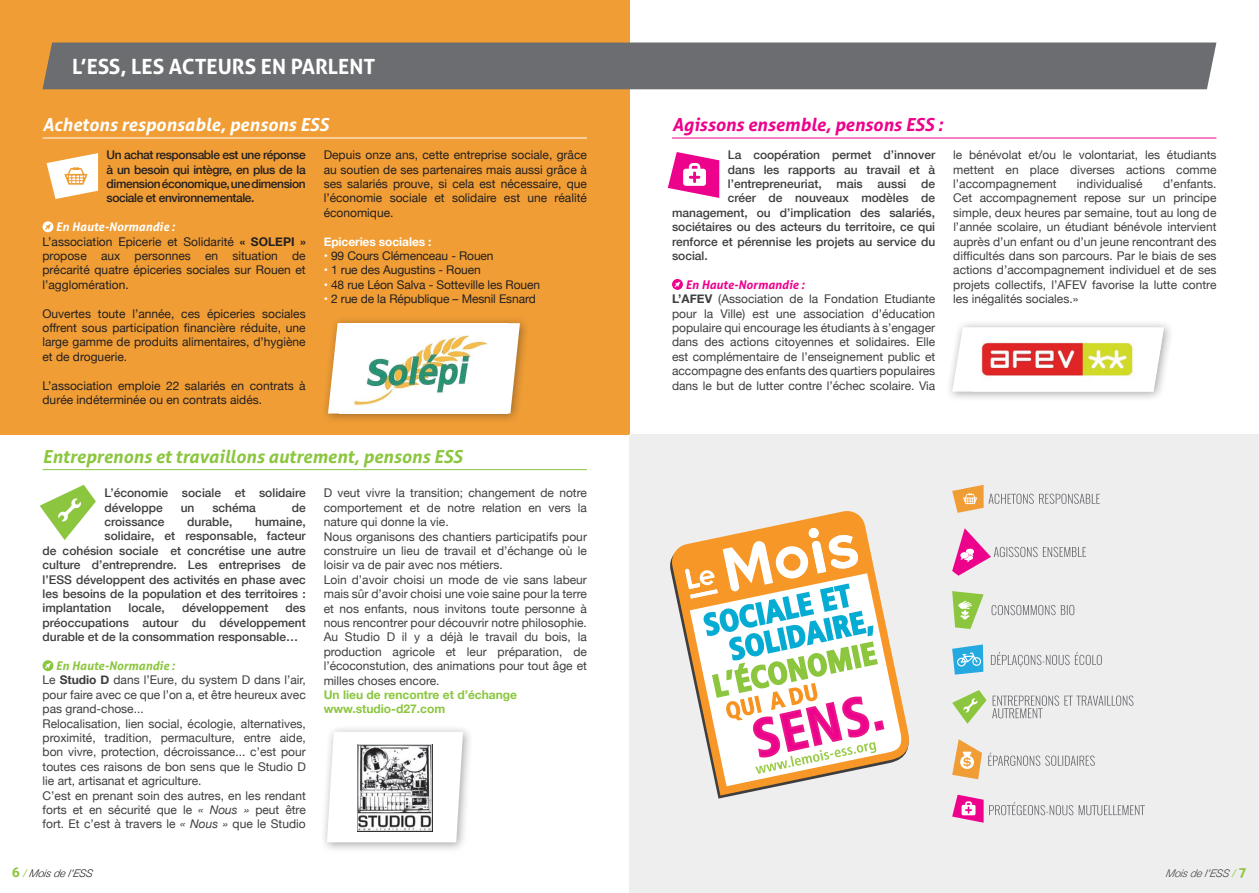
<style>
.page{position:relative;width:1259px;height:893px;background:#fff}
.page>*{position:absolute;margin:0;border:0;box-sizing:border-box;transform-origin:0 0}
.t1{font:700 21px "Aller";color:#fff}
.t2{font:italic 700 18px "Aller";color:#8bc63e}
.t3{font:italic 700 18px "Aller";color:#fff}
.t4{font:italic 700 18px "Aller";color:#ed028c}
.t5{font:12px/14.4px "Helvetica Neue";color:#3e3e3f;text-align:justify}
.t6{font:12px/14.4px "Helvetica Neue";color:#231f20;text-align:justify}
.t7{font:500 12px/14.4px "Helvetica Neue";color:#3e3e3f}
.t8{font:500 12px/14.4px "Helvetica Neue";letter-spacing:-.03em;color:#231f20;text-align:justify}
.t9{font:700 12px/14.4px "Helvetica Neue";color:#8bc63e}
.t10{font:italic 700 12px "Aller";color:#fff}
.t11{font:700 12px "Helvetica Neue";letter-spacing:-.01em;color:#fff}
.t12{font:italic 700 12px "Aller";color:#ed028c}
.t13{font:italic 700 12px "Aller";color:#8bc63e}
.t14{font:italic 300 10.5px "Helvetica Neue";color:#231f20}
.t15{font:italic 300 10.5px "Helvetica Neue";color:#3e3e3f}
.s1{font-weight:700}
.s2{color:#fff}
.s3{font-style:italic}
.s4{font-family:"Aller";font-weight:700;font-style:normal;font-size:13.5px;color:#8bc63e}
.s5{font-weight:400;color:#8bc63e}
</style>
<div class="page">
<div style="left:0;top:0;width:629px;height:434px;background:#f09d35"></div>
<div style="left:629px;top:434px;width:630px;height:459px;background:#eeeeef"></div>
<div style="left:43px;top:43px;width:1173px;height:46px;background:#6c6d70"></div>
<hr style="left:43px;top:138px;width:544px;height:1px;background:#fff">
<hr style="left:672px;top:138px;width:544px;height:1px;background:#ed028c">
<hr style="left:43px;top:469px;width:544px;height:1px;background:#8bc63e">
<div style="left:43px;top:221px;width:10px;height:11px;background:#fff;border-radius:50%"></div>
<svg style="left:45px;top:224px;width:6px;height:6px"></svg>
<svg style="left:672px;top:279px;width:11px;height:11px"></svg>
<svg style="left:674px;top:281px;width:6px;height:6px"></svg>
<div style="left:43px;top:660px;width:10px;height:11px;background:#8bc63e;border-radius:50%"></div>
<svg style="left:45px;top:663px;width:6px;height:6px"></svg>
<div style="left:321px;top:316px;width:209px;height:108px;background:#231f20;opacity:.4"></div>
<svg style="left:328px;top:323px;width:192px;height:91px"></svg>
<img style="left:339px;top:323px;width:169px;height:91px">
<div style="left:945px;top:320px;width:229px;height:82px;background:#231f20;opacity:.4"></div>
<svg style="left:952px;top:327px;width:212px;height:65px"></svg>
<img style="left:972px;top:332px;width:191px;height:60px">
<div style="left:319px;top:724px;width:154px;height:129px;background:#231f20;opacity:.4"></div>
<svg style="left:327px;top:732px;width:136px;height:110px"></svg>
<img style="left:357px;top:744px;width:75px;height:87px">
<svg style="left:47px;top:153px;width:51px;height:46px"></svg>
<svg style="left:40px;top:485px;width:56px;height:55px"></svg>
<svg style="left:668px;top:152px;width:51px;height:46px"></svg>
<svg style="left:991px;top:605px;width:83px;height:10px"></svg>
<svg style="left:952px;top:591px;width:31px;height:38px"></svg>
<svg style="left:952px;top:485px;width:147px;height:28px"></svg>
<svg style="left:952px;top:528px;width:134px;height:48px"></svg>
<svg style="left:988px;top:753px;width:106px;height:13px"></svg>
<svg style="left:952px;top:739px;width:30px;height:40px"></svg>
<svg style="left:989px;top:802px;width:156px;height:13px"></svg>
<svg style="left:952px;top:795px;width:31px;height:28px"></svg>
<svg style="left:992px;top:695px;width:141px;height:23px"></svg>
<svg style="left:952px;top:690px;width:34px;height:34px"></svg>
<svg style="left:991px;top:652px;width:110px;height:15px"></svg>
<svg style="left:952px;top:644px;width:31px;height:31px"></svg>
<svg style="left:670px;top:511px;width:239px;height:284px"></svg>
<svg style="left:690px;top:573px;width:212px;height:213px"></svg>
<svg style="left:685px;top:528px;width:200px;height:246px;background:#dccbb3"></svg>
<h1 class="t1" style="left:72px;top:53px;width:71px">L’ESS, LES</h1>
<h1 class="t1" style="left:169px;top:53px;width:204px">ACTEURS EN PARLENT</h1>
<h2 class="t3" style="left:43px;top:114px;width:288px">Achetons responsable, pensons ESS</h2>
<h2 class="t4" style="left:672px;top:114px;width:272px">Agissons ensemble, pensons ESS :</h2>
<p class="t8" style="left:107px;top:147px;width:201px">Un achat responsable est une réponse à un besoin qui intègre, en plus de la dimension économique, une dimension sociale et environnementale.</p>
<p class="t10" style="left:56px;top:219px;width:121px">En Haute-Normandie :</p>
<p class="t6" style="left:43px;top:235px;width:265px">L’association Epicerie et Solidarité <span class="s1">« SOLEPI » </span>propose aux personnes en situation de précarité quatre épiceries sociales sur Rouen et l’agglomération.</p>
<p class="t6" style="left:43px;top:307px;width:265px">Ouvertes toute l’année, ces épiceries sociales offrent sous participation financière réduite, une large gamme de produits alimentaires, d’hygiène et de droguerie.</p>
<p class="t6" style="left:43px;top:379px;width:265px">L’association emploie 22 salariés en contrats à durée indéterminée ou en contrats aidés.</p>
<p class="t6" style="left:324px;top:148px;width:265px">Depuis onze ans, cette entreprise sociale, grâce au soutien de ses partenaires mais aussi grâce à ses salariés prouve, si cela est nécessaire, que l’économie sociale et solidaire est une réalité économique.</p>
<p class="t11" style="left:324px;top:232px;width:109px">Epiceries sociales :</p>
<p class="t6" style="left:324px;top:249px;width:171px"><span class="s2">•</span> 99 Cours Clémenceau - Rouen</p>
<p class="t6" style="left:324px;top:264px;width:158px"><span class="s2">•</span> 1 rue des Augustins - Rouen</p>
<p class="t6" style="left:324px;top:278px;width:218px"><span class="s2">•</span> 48 rue Léon Salva - Sotteville les Rouen</p>
<p class="t6" style="left:324px;top:292px;width:214px"><span class="s2">•</span> 2 rue de la République – Mesnil Esnard</p>
<p class="t7" style="left:728px;top:147px;width:209px">La coopération permet d’innover</p>
<p class="t7" style="left:728px;top:162px;width:209px">dans les rapports au travail et à</p>
<p class="t7" style="left:728px;top:176px;width:209px">l’entrepreneuriat, mais aussi de</p>
<p class="t7" style="left:728px;top:190px;width:209px">créer de nouveaux modèles de</p>
<p class="t7" style="left:672px;top:205px;width:265px">management, ou d’implication des salariés,</p>
<p class="t7" style="left:672px;top:219px;width:265px">sociétaires ou des acteurs du territoire, ce qui</p>
<p class="t7" style="left:672px;top:234px;width:265px">renforce et pérennise les projets au service du</p>
<p class="t7" style="left:672px;top:248px;width:37px">social.</p>
<p class="t12" style="left:685px;top:277px;width:121px">En Haute-Normandie :</p>
<p class="t5" style="left:672px;top:292px;width:265px"><span class="s1">L’AFEV</span> (Association de la Fondation Etudiante pour la Ville) est une association d’éducation populaire qui encourage les étudiants à s’engager dans des actions citoyennes et solidaires. Elle est complémentaire de l’enseignement public et accompagne des enfants des quartiers populaires dans le but de lutter contre l’échec scolaire. Via</p>
<p class="t5" style="left:953px;top:148px;width:265px">le bénévolat et/ou le volontariat, les étudiants mettent en place diverses actions comme l’accompagnement</p>
<p class="t5" style="left:1077px;top:177px;width:67px">individualisé</p>
<p class="t5" style="left:953px;top:177px;width:265px;text-indent:210px">d’enfants.<br>Cet accompagnement repose sur un principe simple, deux heures par semaine, tout au long de l’année scolaire, un étudiant bénévole intervient auprès d’un enfant ou d’un jeune rencontrant des difficultés dans son parcours. Par le biais de ses actions d’accompagnement individuel et de ses projets collectifs, l’AFEV favorise la lutte contre les inégalités sociales.»</p>
<h2 class="t2" style="left:43px;top:445px;width:421px">Entreprenons et travaillons autrement, pensons ESS</h2>
<p class="t7" style="left:104px;top:485px;width:203px">L’économie sociale et solidaire développe</p>
<p class="t7" style="left:181px;top:500px;width:15px">un</p>
<p class="t7" style="left:212px;top:500px;width:45px">schéma</p>
<p class="t7" style="left:292px;top:500px;width:16px">de</p>
<p class="t7" style="left:104px;top:514px;width:62px">croissance</p>
<p class="t7" style="left:187px;top:514px;width:47px">durable,</p>
<p class="t7" style="left:255px;top:514px;width:52px">humaine,</p>
<p class="t7" style="left:104px;top:528px;width:203px">solidaire, et responsable, facteur</p>
<p class="t7" style="left:43px;top:543px;width:265px">de cohésion sociale et concrétise une autre</p>
<p class="t7" style="left:43px;top:557px;width:265px">culture d’entreprendre. Les entreprises de</p>
<p class="t7" style="left:43px;top:572px;width:265px">l’ESS développent des activités en phase avec</p>
<p class="t7" style="left:43px;top:586px;width:265px">les besoins de la population et des territoires :</p>
<p class="t7" style="left:43px;top:600px;width:70px">implantation</p>
<p class="t7" style="left:129px;top:600px;width:38px">locale,</p>
<p class="t7" style="left:182px;top:600px;width:88px">développement</p>
<p class="t7" style="left:43px;top:600px;width:265px;text-align:justify;text-indent:243px">des préoccupations autour du développement durable et de la consommation responsable…</p>
<p class="t13" style="left:56px;top:658px;width:121px">En Haute-Normandie :</p>
<p class="t5" style="left:43px;top:674px;width:265px;text-align:left">Le <span class="s1">Studio D</span> dans l’Eure, du system D dans l’air, pour faire avec ce que l’on a, et être heureux avec pas grand-chose...<br>Relocalisation, lien social, écologie, alternatives, proximité, tradition, permaculture, entre aide, bon vivre, protection, décroissance... c’est pour toutes ces raisons de bon sens que le Studio D lie art, artisanat et agriculture.<br>C’est en prenant soin des autres, en les rendant forts et en sécurité que le <span class="s3">« Nous »</span> peut être fort. Et c’est à travers le <span class="s3">« Nous »</span> que le Studio</p>
<p class="t5" style="left:324px;top:486px;width:265px;text-align:left">D veut vivre la transition; changement de notre comportement et de notre relation en vers la nature qui donne la vie.<br>Nous organisons des chantiers participatifs pour construire un lieu de travail et d’échange où le loisir va de pair avec nos métiers.<br>Loin d’avoir choisi un mode de vie sans labeur mais sûr d’avoir choisi une voie saine pour la terre et nos enfants, nous invitons toute personne à nous rencontrer pour découvrir notre philosophie.<br>Au Studio D il y a déjà le travail du bois, la production agricole et leur préparation, de l’écoconstution, des animations pour tout âge et milles choses encore.</p>
<p class="t9" style="left:324px;top:688px;width:195px">Un lieu de rencontre et d’échange www.studio-d27.com</p>
<p class="t14" style="left:12px;top:865px;width:85px"><span class="s4">6</span> <span class="s5">/</span> Moisde l’ESS</p>
<p class="t15" style="left:1165px;top:865px;width:82px">Moisde l’ESS <span class="s5">/</span> <span class="s4">7</span></p>
</div>
